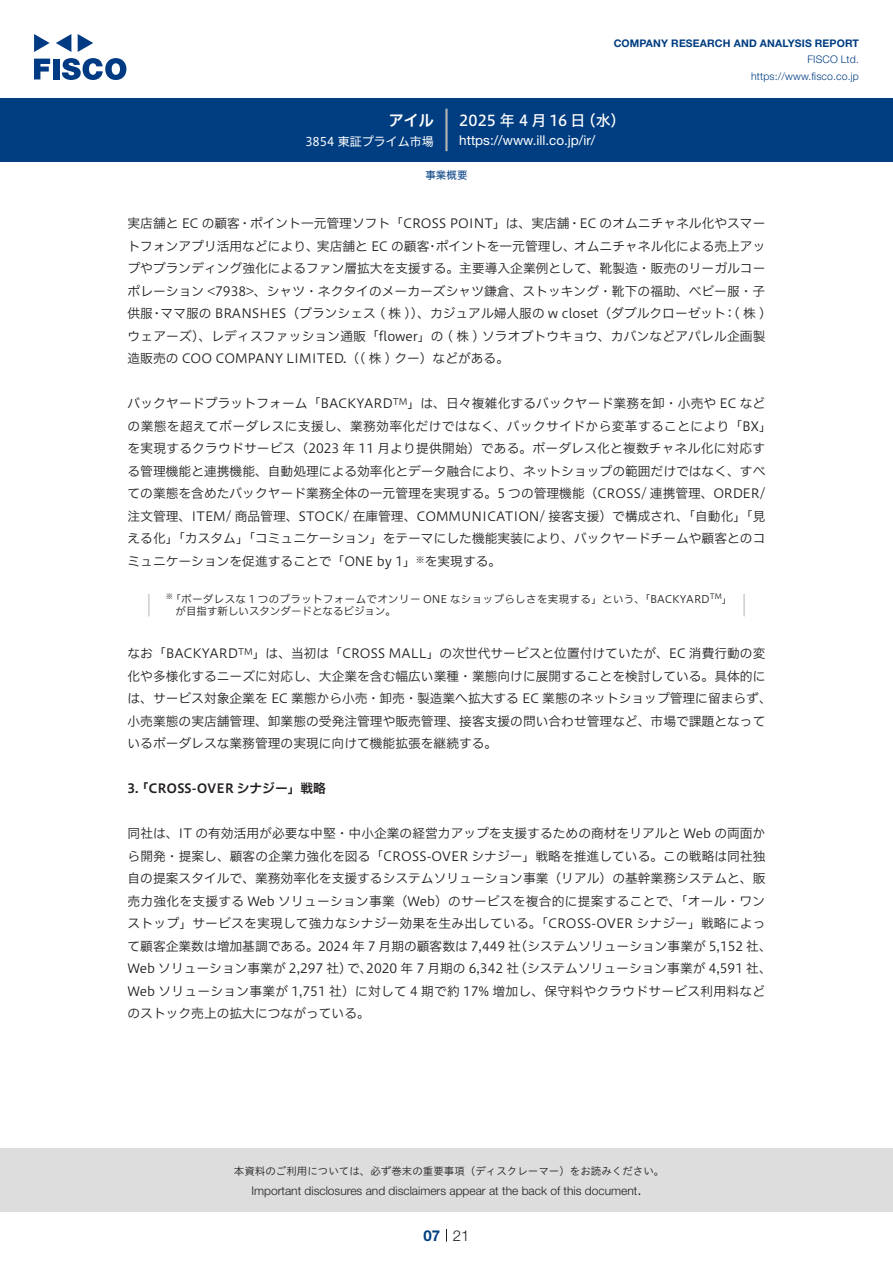
<style>
.page{position:relative;width:893px;height:1263px;background:#fff}
.page>*{position:absolute;margin:0;border:0;box-sizing:border-box;transform-origin:0 0}
.t1{font:15px "Hiragino UD Sans F Std N W5";letter-spacing:.005em;color:#fff}
.t2{font:300 15px "Helvetica Neue LT Std";color:#231f20}
.t3{font:15px "Hiragino UD Sans F Std N W6";color:#fff}
.t4{font:700 15px "Helvetica Neue LT Std";color:#003d81}
.t5{font:13.5px "Helvetica Neue LT Std";color:#fff}
.本文{font:12.75px/22.5px "Hiragino UD Sans F Std N W3";color:#231f20}
.本文-2{font:12.75px "Hiragino UD Sans F Std N W3";letter-spacing:.02em;color:#231f20}
.小タイトル{font:12.75px "Hiragino UD Sans F Std N W6";color:#231f20}
.t6{font:300 12px "Helvetica Neue LT Std";color:#231f20}
.t7{font:12px "Hiragino UD Sans F Std N W4";color:#fff}
.t8{font:10.5px "Hiragino UD Sans F Std N W3";letter-spacing:.035em;color:#231f20}
.t9{font:10.5px "Hiragino UD Sans Std W3";color:#231f20}
.t10{font:700 10.5px "Helvetica Neue LT Std";letter-spacing:.015em;color:#003d81}
.t11{font:300 10.5px/16.5px "Helvetica Neue LT Std";letter-spacing:.015em;color:#003d81;text-align:right}
.t12{font:10.5px "Hiragino UD Sans F Std N W3";color:#231f20}
.ヘッダー{font:10.5px "Hiragino UD Sans F Std N W4";color:#003d81}
.t13{font:7.35px "Hiragino UD Sans F Std N W3";color:#231f20}
.s1{font-size:10.5px}
</style>
<div class="page">
<div style="left:0;top:1148px;width:893px;height:64px;background:#ddd"></div>
<svg style="left:34px;top:59px;width:16px;height:20px"></svg>
<div style="left:53px;top:59px;width:6px;height:20px;background:#003a83"></div>
<svg style="left:62px;top:58px;width:64px;height:22px"></svg>
<svg style="left:34px;top:34px;width:16px;height:18px"></svg>
<svg style="left:78px;top:34px;width:15px;height:18px"></svg>
<svg style="left:56px;top:34px;width:15px;height:18px"></svg>
<div style="left:0;top:98px;width:893px;height:64px;background:#003d81"></div>
<hr style="left:445px;top:109px;width:3px;height:42px;background:#b5b5b6">
<svg style="left:446px;top:1229px;width:1px;height:13px"></svg>
<hr style="left:148px;top:594px;width:2px;height:22px;background:#d3d3d3">
<hr style="left:743px;top:594px;width:2px;height:22px;background:#d3d3d3">
<p class="t3" style="left:389px;top:109px;width:46px">アイル</p>
<p class="t7" style="left:305px;top:132px;width:130px">3854 東証プライム市場</p>
<p class="t10" style="left:614px;top:37px;width:247px">COMPANY RESEARCH AND ANALYSIS REPORT</p>
<p class="t11" style="left:751px;top:51px;width:109px">FISCO Ltd. https://www.fisco.co j p.</p>
<p class="t1" style="left:581px;top:109px;width:46px">（水(</p>
<p class="t1" style="left:459px;top:109px;width:128px">2025 年 4 月 16 日</p>
<p class="t5" style="left:459px;top:132px;width:138px">https: / / w w w . i l l . c o j p. /i r/</p>
<p class="ヘッダー" style="left:425px;top:167px;width:43px">事業概要</p>
<p class="本文" style="left:128px;top:211px;width:639px;text-align:right">実店舗と EC の顧客・ポイント一元管理ソフト「CROSS POINT」は、実店舗・EC のオムニチャネル化やスマーポイントを一元管理し、オムニチャネル化による売上アッ</p>
<p class="本文" style="left:128px;top:234px;width:303px">トフォンアプリ活用などにより、実店舗と EC の顧客</p>
<p class="本文" style="left:128px;top:256px;width:639px">プやブランディング強化によるファン層拡大を支援する。主要導入企業例として、靴製造・販売のリーガルコー</p>
<p class="本文" style="left:128px;top:279px;width:639px">ポレーション &lt;7938&gt;、シャツ・ネクタイのメーカーズシャツ鎌倉、ストッキング・靴下の福助、ベビー服・子</p>
<p class="本文" style="left:733px;top:301px;width:33px">(株(</p>
<p class="本文" style="left:426px;top:234px;width:14px">・</p>
<p class="本文" style="left:161px;top:301px;width:567px">ママ服の BRANSHES（ブランシェス ( 株 )）、カジュアル婦人服の w closet（ダブルクローゼット</p>
<p class="本文" style="left:128px;top:301px;width:639px">供服<br>ウェアーズ）、レディスファッション通販「flower」の ( 株 ) ソラオブトウキョウ、カバンなどアパレル企画製造販売の COO COMPANY LIMITED.（( 株 ) クー）などがある。</p>
<p class="本文" style="left:128px;top:391px;width:646px">バックヤードプラットフォーム「BACKYARD<sup>TM</sup>」は、日々複雑化するバックヤード業務を卸・小売や EC などの業態を超えてボーダレスに支援し、業務効率化だけではなく、バックサイドから変革することにより「BX「を実現するクラウドサービス（2023 年 11 月より提供開始）である。ボーダレス化と複数チャネル化に対応する管理機能と連携機能、自動処理による効率化とデータ融合により、ネットショップの範囲だけではなく、すべての業態を含めたバックヤード業務全体の一元管理を実現する。5 つの管理機能（CROSS/ 連携管理、ORDER/注文管理、ITEM/ 商品管理、STOCK/ 在庫管理、COMMUNICATION/ 接客支援）で構成され、「自動化」「見える化」「カスタム」「コミュニケーション」をテーマにした機能実装により、バックヤードチームや顧客とのコミュニケーションを促進することで「ONE by 1」<sup>※</sup>を実現する。</p>
<p class="t8" style="left:181px;top:591px;width:553px">ボーダレスな 1 つのプラットフォームでオンリー ONE なショップらしさを実現する」という、「BACKYARD<sup>TM</sup>「</p>
<p class="本文" style="left:723px;top:301px;width:14px">：</p>
<p class="本文" style="left:150px;top:301px;width:14px">・</p>
<p class="t13" style="left:166px;top:591px;width:17px">※ <span class="s1">「</span></p>
<p class="t12" style="left:176px;top:603px;width:222px">が目指す新しいスタンダードとなるビジョン。</p>
<p class="本文" style="left:128px;top:642px;width:646px">なお「BACKYARD<sup>TM</sup>」は、当初は「CROSS MALL」の次世代サービスと位置付けていたが、EC 消費行動の変化や多様化するニーズに対応し、大企業を含む幅広い業種・業態向けに展開することを検討している。具体的には、サービス対象企業を EC 業態から小売・卸売・製造業へ拡大する EC 業態のネットショップ管理に留まらず、小売業態の実店舗管理、卸業態の受発注管理や販売管理、接客支援の問い合わせ管理など、市場で課題となっているボーダレスな業務管理の実現に向けて機能拡張を継続する。</p>
<p class="小タイトル" style="left:136px;top:779px;width:192px">「CROSS-OVER シナジー」戦略</p>
<p class="小タイトル" style="left:128px;top:779px;width:13px">3.</p>
<p class="本文" style="left:128px;top:822px;width:639px">同社は、IT の有効活用が必要な中堅・中小企業の経営力アップを支援するための商材をリアルと Web の両面か</p>
<p class="本文" style="left:128px;top:844px;width:639px">ら開発・提案し、顧客の企業力強化を図る「CROSS-OVER シナジー」戦略を推進している。この戦略は同社独</p>
<p class="本文" style="left:128px;top:867px;width:639px">自の提案スタイルで、業務効率化を支援するシステムソリューション事業（リアル）の基幹業務システムと、販</p>
<p class="本文-2" style="left:128px;top:891px;width:639px">売力強化を支援する Web ソリューション事業（Web）のサービスを複合的に提案することで、「オール・ワン</p>
<p class="本文" style="left:128px;top:912px;width:639px">ストップ」サービスを実現して強力なシナジー効果を生み出している。「CROSS-OVER シナジー」戦略によっ</p>
<p class="本文" style="left:128px;top:934px;width:646px">て顧客企業数は増加基調である。2024 年 7 月期の顧客数は 7,449 （社システムソリューション事業が 5,152 社、</p>
<p class="本文" style="left:514px;top:957px;width:259px">（システムソリューション事業が 4,591 社、</p>
<p class="本文" style="left:128px;top:957px;width:639px">Web ソリューション事業が 2,297 社）<br>Web ソリューション事業が 1,751 社）に対して 4 期で約 17% 増加し、保守料やクラウドサービス利用料などのストック売上の拡大につながっている。</p>
<p class="本文" style="left:366px;top:957px;width:154px">2020 年 7 月期の 6,342 社</p>
<p class="本文" style="left:347px;top:957px;width:27px">で、</p>
<p class="t9" style="left:234px;top:1163px;width:432px">本資料のご利用については、必ず巻末の重要事項（ディスクレーマー）をお読みください。</p>
<p class="t2" style="left:637px;top:1180px;width:6px">.</p>
<p class="t6" style="left:251px;top:1183px;width:387px">Important disclosures and disclaimers appear at the back of this document</p>
<p class="t4" style="left:423px;top:1226px;width:18px">07</p>
<p class="t2" style="left:453px;top:1226px;width:18px">21</p>
</div>
